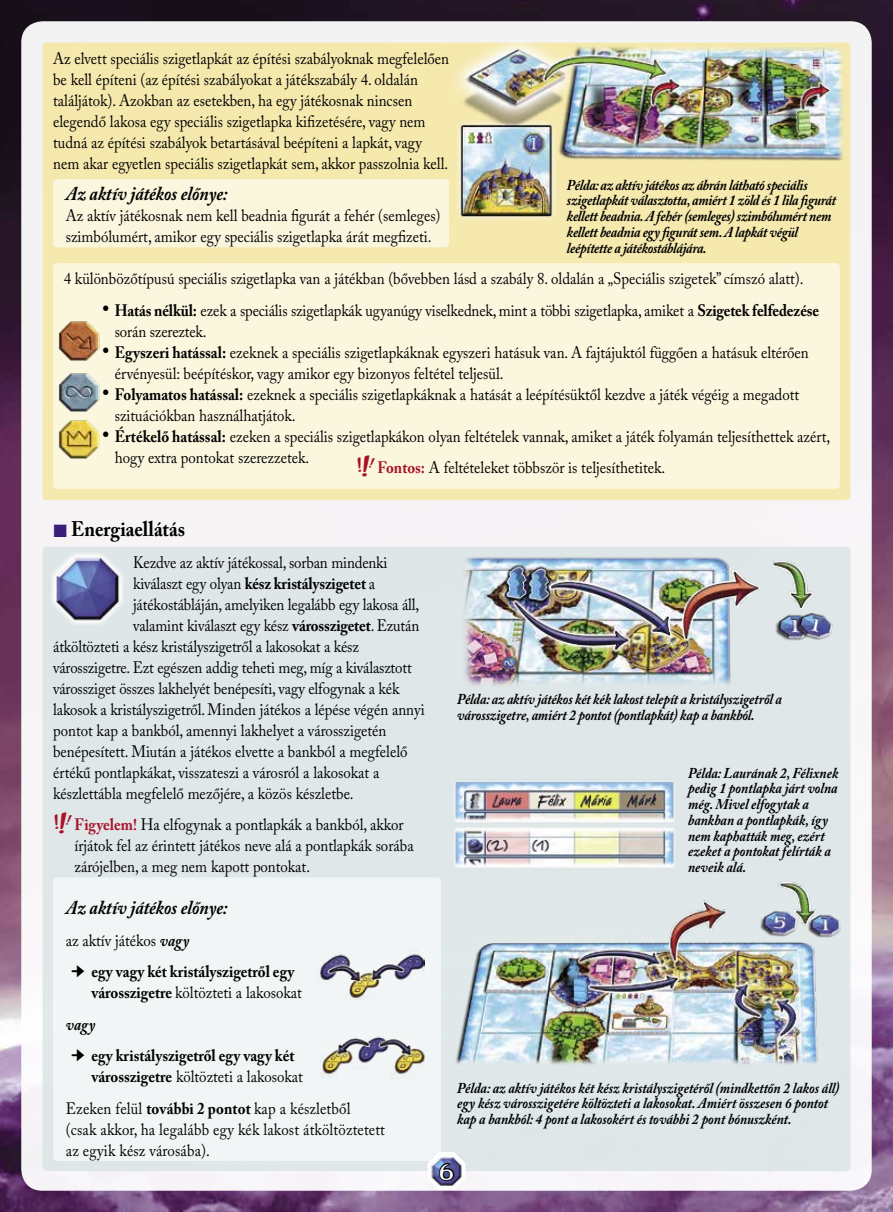
<style>
.page{position:relative;width:893px;height:1212px;background:#fff}
.page>*{position:absolute;margin:0;border:0;box-sizing:border-box;transform-origin:0 0}
.t1{font:700 21px "Adobe Caslon Pro";color:#000;scale:.9 1}
.t2{font:21px "Amerika";color:#fff;scale:1.2 1}
.t3{font:italic 700 19.5px "Adobe Caslon Pro";color:#000;scale:.9 1}
.t4{font:16.5px/21px "Adobe Caslon Pro";color:#000;scale:.9 1}
.t5{font:700 16.5px/31.5px "Adobe Caslon Pro";color:#000;scale:.9 1}
.t6{font:italic 700 15px/15.8px "Adobe Caslon Pro";letter-spacing:-.01em;color:#000;scale:.9 1}
.s1{font-size:24px}
.s2{font-weight:700}
.s3{font-weight:700;color:#a9132a}
.s4{font-weight:400}
.s5{font-style:italic}
.s6{font-weight:700;font-style:italic}
</style>
<div class="page">
<img style="left:0;top:0;width:893px;height:1212px">
<div style="left:21px;top:21px;width:851px;height:1170px;background:#f7f4f6;border-radius:21px"></div>
<div style="left:43px;top:547px;width:807px;height:624px;background:#dfe7e8;border-radius:4px"></div>
<div style="left:43px;top:43px;width:807px;height:457px;background:#f5e9ae;border-radius:4px"></div>
<div style="left:53px;top:179px;width:396px;height:68px;background:#fbf6de;border-radius:4px"></div>
<div style="left:53px;top:263px;width:787px;height:226px;background:#fbf6de;border-radius:4px"></div>
<div style="left:53px;top:877px;width:388px;height:284px;background:#f2f5f6;border-radius:4px"></div>
<img style="left:303px;top:42px;width:547px;height:178px">
<img style="left:52px;top:553px;width:71px;height:71px">
<img style="left:58px;top:373px;width:41px;height:39px">
<img style="left:58px;top:321px;width:41px;height:40px">
<img style="left:58px;top:420px;width:41px;height:39px">
<img style="left:456px;top:882px;width:385px;height:182px">
<img style="left:464px;top:557px;width:369px;height:129px">
<img style="left:321px;top:1036px;width:104px;height:43px">
<img style="left:317px;top:950px;width:108px;height:50px">
<img style="left:454px;top:780px;width:221px;height:88px">
<svg style="left:428px;top:1152px;width:37px;height:37px"></svg>
<p class="t4" style="left:53px;top:47px;width:441px">Az elvett speciális szigetlapkát az építési szabályoknak megfelelően be kell építeni (az építési szabályokat a játékszabály 4. oldalán találjátok). Azokban az esetekben, ha egy játékosnak nincsen elegendő lakosa egy speciális szigetlapka kifizetésére, vagy nem tudná az építési szabályok betartásával beépíteni a lapkát, vagy nem akar egyetlen speciális szigetlapkát sem, akkor passzolnia kell.</p>
<p class="t3" style="left:66px;top:182px;width:181px">Az aktív játékos előnye:</p>
<p class="t4" style="left:66px;top:205px;width:418px">Az aktív játékosnak nem kell beadnia figurát a fehér (semleges) szimbólumért, amikor egy speciális szigetlapka árát megfizeti.</p>
<p class="t4" style="left:64px;top:268px;width:823px">4 különbözőtípusú speciális szigetlapka van a játékban (bővebben lásd a szabály 8. oldalán a „Speciális szigetek” címszó alatt).</p>
<p class="t6" style="left:567px;top:176px;width:300px">Példa: az aktív játékos az ábrán látható speciális szigetlapkát választotta, amiért 1 zöld és 1 lila figurát kellett beadnia. A fehér (semleges) szimbólumért nem kellett beadnia egy figurát sem. A lapkát végül leépítette a játékostáblájára.</p>
<p class="t4" style="left:115px;top:299px;width:784px;text-indent:-13px"><span class="s1">•</span> <span class="s2">Hatás nélkül:</span> ezek a speciális szigetlapkák ugyanúgy viselkednek, mint a többi szigetlapka, amiket a <span class="s2">Szigetek felfedezése </span>során szereztek.</p>
<p class="t4" style="left:115px;top:341px;width:773px;text-indent:-13px"><span class="s1">•</span> <span class="s2">Egyszeri hatással:</span> ezeknek a speciális szigetlapkáknak egyszeri hatásuk van. A fajtájuktól függően a hatásuk eltérően érvényesül: beépítéskor, vagy amikor egy bizonyos feltétel teljesül.</p>
<p class="t4" style="left:115px;top:383px;width:762px;text-indent:-13px"><span class="s1">•</span> <span class="s2">Folyamatos hatással:</span> ezeknek a speciális szigetlapkáknak a hatását a leépítésüktől kezdve a játék végéig a megadott szituációkban használhatjátok.</p>
<p class="t4" style="left:115px;top:425px;width:796px;text-indent:-13px"><span class="s1">•</span> <span class="s2">Értékelő hatással:</span> ezeken a speciális szigetlapkákon olyan feltételek vannak, amiket a játék folyamán teljesíthettek azért, hogy extra pontokat szerezzetek.</p>
<p class="t4" style="left:377px;top:457px;width:321px"><span class="s3">Fontos:</span> A feltételeket többször is teljesíthetitek.</p>
<p class="t1" style="left:71px;top:516px;width:128px">Energiaellátás</p>
<p class="t4" style="left:133px;top:551px;width:284px">Kezdve az aktív játékossal, sorban mindenki</p>
<p class="t5" style="left:133px;top:567px;width:270px"><span class="s4">kiválaszt egy olyan</span> kész kristályszigetet <span class="s4">a</span></p>
<p class="t4" style="left:133px;top:593px;width:320px">játékostábláján, amelyiken legalább egy lakosa áll,</p>
<p class="t4" style="left:133px;top:614px;width:319px">valamint kiválaszt egy kész <span class="s2">városszigetet</span>. Ezután</p>
<p class="t4" style="left:53px;top:635px;width:341px">átköltözteti a kész kristályszigetről a lakosokat a kész</p>
<p class="t4" style="left:53px;top:656px;width:400px">városszigetre. Ezt egészen addig teheti meg, míg a kiválasztott</p>
<p class="t4" style="left:53px;top:677px;width:386px">várossziget összes lakhelyét benépesíti, vagy elfogynak a kék</p>
<p class="t4" style="left:53px;top:698px;width:414px">lakosok a kristályszigetről. Minden játékos a lépése végén annyi</p>
<p class="t4" style="left:53px;top:719px;width:372px">pontot kap a bankból, amennyi lakhelyet a városszigetén</p>
<p class="t4" style="left:53px;top:740px;width:395px">benépesített. Miután a játékos elvette a bankból a megfelelő</p>
<p class="t4" style="left:53px;top:761px;width:364px">értékű pontlapkákat, visszateszi a városról a lakosokat a</p>
<p class="t4" style="left:53px;top:782px;width:335px">készlettábla megfelelő mezőjére, a közös készletbe.</p>
<p class="t4" style="left:74px;top:814px;width:378px"><span class="s3">Figyelem!</span> Ha elfogynak a pontlapkák a bankból, akkor írjátok fel az érintett játékos neve alá a pontlapkák sorába zárójelben, a meg nem kapott pontokat.</p>
<p class="t3" style="left:66px;top:896px;width:181px">Az aktív játékos előnye:</p>
<p class="t5" style="left:91px;top:924px;width:227px;text-indent:-26px"><span class="s4">az aktív játékos</span> <span class="s5">vagy<br></span>egy vagy két kristályszigetről egy</p>
<p class="t4" style="left:66px;top:977px;width:264px;line-height:31.5px;text-indent:26px"><span class="s2">városszigetre</span> költözteti a lakosokat <span class="s6">vagy</span></p>
<p class="t5" style="left:91px;top:1045px;width:236px;line-height:21px">egy kristályszigetről egy vagy két városszigetre <span class="s4">költözteti a lakosokat</span></p>
<p class="t4" style="left:66px;top:1097px;width:356px">Ezeken felül <span class="s2">további 2 pontot</span> kap a készletből (csak akkor, ha legalább egy kék lakost átköltöztetett az egyik kész városába).</p>
<p class="t6" style="left:457px;top:691px;width:362px">Példa: az aktív játékos két kék lakost telepít a kristályszigetről a városszigetre, amiért 2 pontot (pontlapkát) kap a bankból.</p>
<p class="t6" style="left:688px;top:764px;width:169px">Példa: Laurának 2, Félixnek pedig 1 pontlapka járt volna még. Mivel elfogytak a bankban a pontlapkák, így nem kaphatták meg, ezért ezeket a pontokat felírták a neveik alá.</p>
<p class="t6" style="left:457px;top:1079px;width:426px">Példa: az aktív játékos két kész kristályszigetéről (mindkettőn 2 lakos áll) egy kész városszigetére költözteti a lakosokat. Amiért összesen 6 pontot kap a bankból: 4 pont a lakosokért és további 2 pont bónuszként.</p>
<p class="t2" style="left:439px;top:1158px;width:14px">6</p>
</div>
